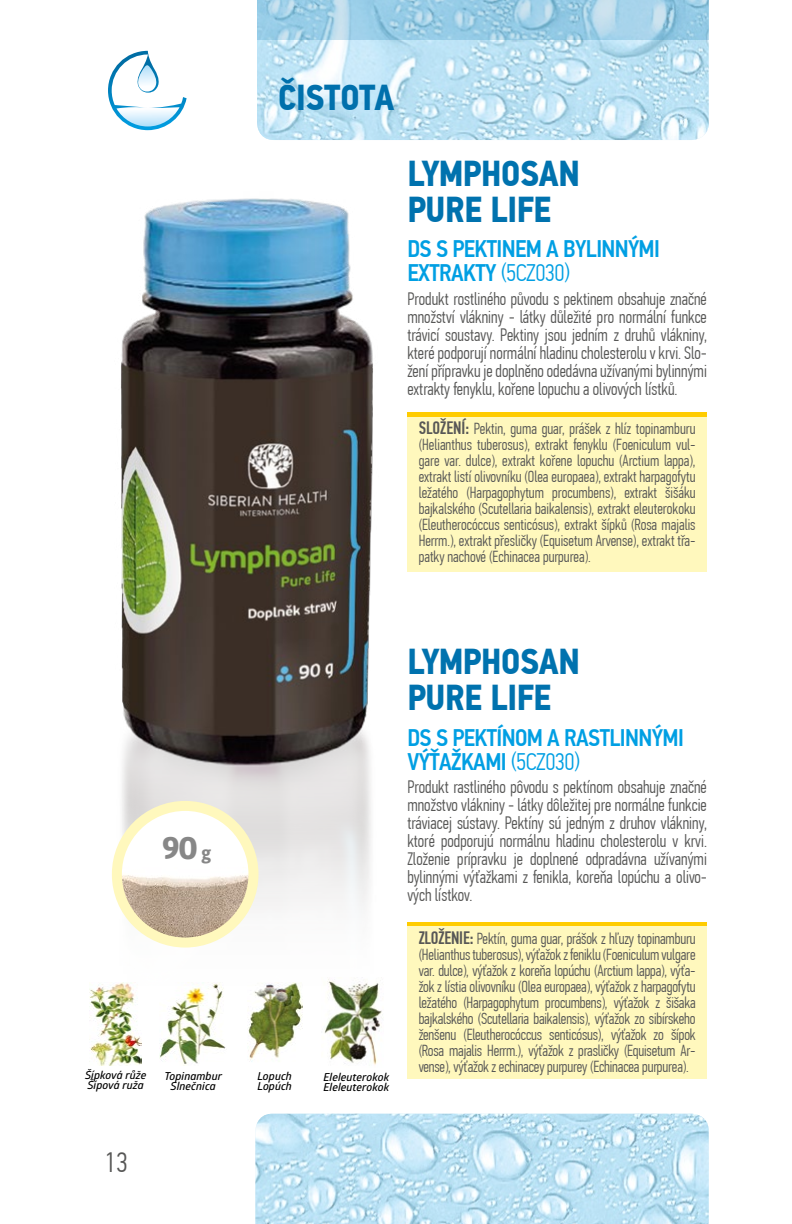
<style>
.page{position:relative;width:792px;height:1224px;background:#fff}
.page>*{position:absolute;margin:0;border:0;box-sizing:border-box;transform-origin:0 0}
.t1{font:700 36px/36px "PF Din Text Cond Pro";letter-spacing:-.01em;color:#0072ae}
.t2{font:700 36px "PF Din Text Cond Pro";letter-spacing:-.01em;color:#0070ac}
.t3{font:700 32px "Globerx";color:#878787}
.t4{font:300 28px "PF Din Text Cond Pro";color:#575756}
.t5{font:500 24px/24px "PF Din Text Cond Pro";letter-spacing:-.025em;color:#009fe3}
.t6{font:300 18px/18px "PF Din Text Comp Pro";color:#575756;text-align:justify}
.t7{font:300 16px/16px "PF Din Text Comp Pro";letter-spacing:-.01em;color:#575756;text-align:justify}
.t8{font:italic 600 11px/10px "Glober";color:#000}
.s1{font-weight:300}
.s2{font-weight:500;font-size:18px}
.s3{font-size:18px}
</style>
<div class="page">
<img style="left:257px;top:39px;width:452px;height:101px">
<img style="left:255px;top:1114px;width:454px;height:110px">
<svg style="left:257px;top:0;width:452px;height:39px;background:#9dcde5"></svg>
<svg style="left:108px;top:51px;width:79px;height:79px"></svg>
<div style="left:407px;top:412px;width:300px;height:160px;background:#fff8bd"></div>
<hr style="left:407px;top:412px;width:300px;height:4px;background:#fc0">
<div style="left:407px;top:922px;width:300px;height:156px;background:#fff8bd"></div>
<hr style="left:407px;top:922px;width:300px;height:4px;background:#fc0">
<img style="left:112px;top:198px;width:261px;height:785px">
<img style="left:117px;top:806px;width:137px;height:137px;border-radius:68px">
<div style="left:112px;top:801px;width:147px;height:147px;border:10px solid #fff8bd;border-radius:50%"></div>
<img style="left:90px;top:983px;width:52px;height:83px">
<img style="left:160px;top:983px;width:66px;height:83px">
<img style="left:248px;top:983px;width:54px;height:79px">
<img style="left:321px;top:978px;width:61px;height:87px">
<h1 class="t2" style="left:278px;top:75px;width:118px">ČISTOTA</h1>
<h1 class="t1" style="left:407px;top:156px;width:174px">LYMPHOSAN<br>PURE LIFE</h1>
<h3 class="t5" style="left:407px;top:237px;width:254px">DS S PEKTINEM A BYLINNÝMI<br>EXTRAKTY <span class="s1">(5CZ030)</span></h3>
<p class="t6" style="left:407px;top:290px;width:301px">Produkt rostliného původu s pektinem obsahuje značné množství vlákniny - látky důležité pro normální funkce trávicí soustavy. Pektiny jsou jedním z druhů vlákniny, které podporují normální hladinu cholesterolu v krvi. Slo&shy;žení přípravku je doplněno odedávna užívanými bylinnými extrakty fenyklu, kořene lopuchu a olivových lístků.</p>
<p class="t7" style="left:419px;top:421px;width:278px"><span class="s2">SLOŽENÍ:</span> Pektin, guma guar, prášek z hlíz topinamburu (Helianthus tuberosus), extrakt fenyklu (Foeniculum vul&shy;gare var. dulce), extrakt kořene lopuchu (Arctium lappa), extrakt listí olivovníku (Olea europaea), extrakt harpagofytu ležatého (Harpagophytum procumbens), extrakt šišáku bajkalského (Scutellaria baikalensis), extrakt eleuterokoku (Eleutherocóccus senticósus), extrakt šípků (Rosa majalis Herrm.), extrakt přesličky (Equisetum Arvense), extrakt třa&shy;patky nachové (Echinacea purpurea).</p>
<h2 class="t3" style="left:162px;top:825px;width:51px">90<span class="s3">g</span></h2>
<p class="t8" style="left:85px;top:1070px;width:63px">Šípková růže<br>Šípová ruža</p>
<p class="t8" style="left:164px;top:1070px;width:59px;text-align:center">Topinambur<br>Slnečnica</p>
<p class="t8" style="left:258px;top:1070px;width:36px">Lopuch<br>Lopúch</p>
<h3 class="t4" style="left:105px;top:1146px;width:25px">13</h3>
<p class="t8" style="left:324px;top:1072px;width:67px">Eleleuterokok<br>Eleleuterokok</p>
<h1 class="t1" style="left:407px;top:645px;width:174px">LYMPHOSAN<br>PURE LIFE</h1>
<h3 class="t5" style="left:407px;top:726px;width:278px">DS S PEKTÍNOM A RASTLINNÝMI<br>VÝŤAŽKAMI <span class="s1">(5CZ030)</span></h3>
<p class="t6" style="left:407px;top:778px;width:301px">Produkt rastliného pôvodu s pektínom obsahuje značné množstvo vlákniny - látky dôležitej pre normálne funkcie tráviacej sústavy. Pektíny sú jedným z druhov vlákniny, ktoré podporujú normálnu hladinu cholesterolu v krvi.<br>Zloženie prípravku je doplnené odpradávna užívanými bylinnými výťažkami z fenikla, koreňa lopúchu a olivo&shy;vých lístkov.</p>
<p class="t7" style="left:419px;top:931px;width:278px"><span class="s2">ZLOŽENIE:</span> Pektín, guma guar, prášok z hľuzy topinamburu (Helianthus tuberosus), výťažok z feniklu (Foeniculum vulgare var. dulce), výťažok z koreňa lopúchu (Arctium lappa), výťa&shy;žok z lístia olivovníku (Olea europaea), výťažok z harpagofytu ležatého (Harpagophytum procumbens), výťažok z šišaka bajkalského (Scutellaria baikalensis), výťažok zo sibírskeho ženšenu (Eleutherocóccus senticósus), výťažok zo šípok (Rosa majalis Herrm.), výťažok z prasličky (Equisetum Ar&shy;vense), výťažok z echinacey purpurey (Echinacea purpurea).</p>
</div>
